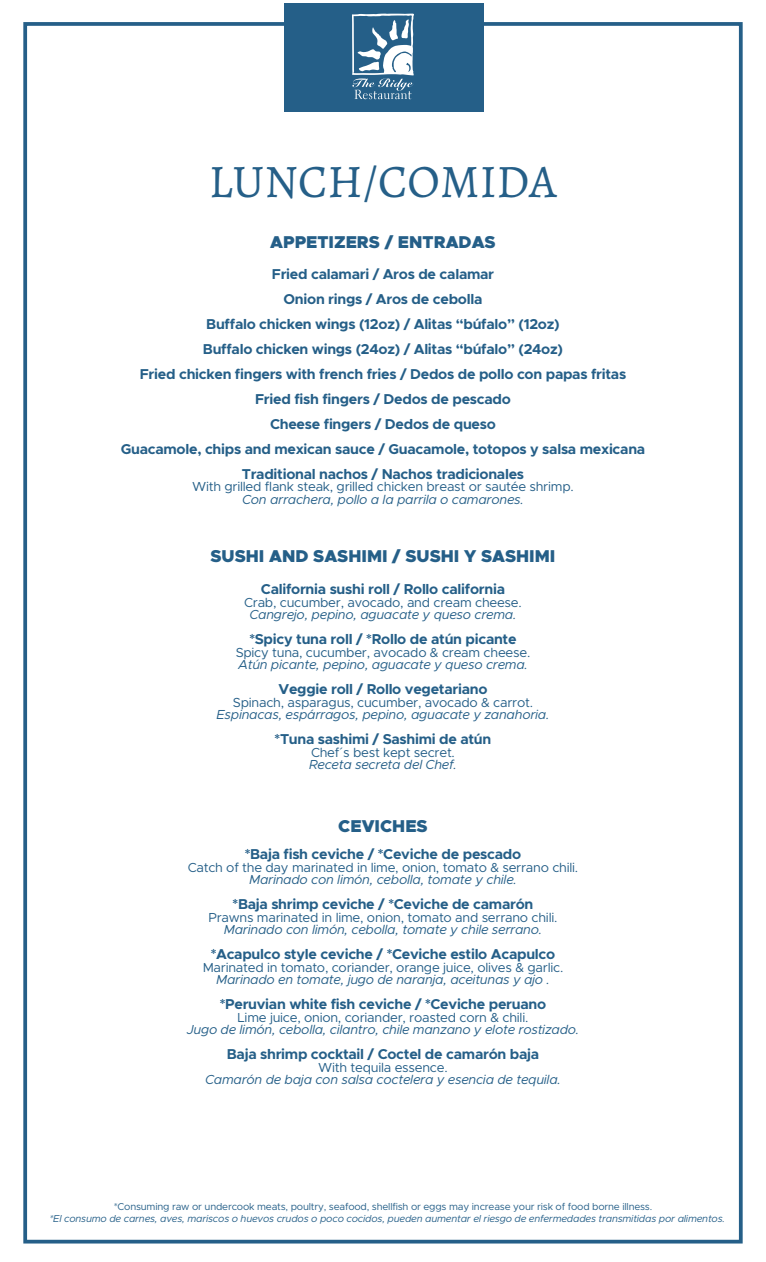
<style>
.page{position:relative;width:766px;height:1262px;background:#fff}
.page>*{position:absolute;margin:0;border:0;box-sizing:border-box;transform-origin:0 0}
.t1{font:46.75px "Alegreya SC";color:#255f88}
.t2{font:900 17.25px "Metropolis";color:#255f88}
.t3{font:700 14.38px/25px "Metropolis";letter-spacing:-.02em;color:#255f88;text-align:center}
.t4{font:13.12px "Metropolis";letter-spacing:-.02em;color:#255f88}
.t5{font:italic 13.12px "Metropolis";letter-spacing:-.02em;color:#255f88}
.t6{font:italic 10px "Metropolis";letter-spacing:-.02em;color:#255f88}
.t7{font:10px "Metropolis";letter-spacing:-.02em;color:#255f88}
</style>
<div class="page">
<div style="left:23px;top:22px;width:719px;height:1221px;border:4px solid #255f88"></div>
<div style="left:284px;top:3px;width:199px;height:109px;background:#255f88"></div>
<svg style="left:352px;top:14px;width:62px;height:85px"></svg>
<h1 class="t1" style="left:209px;top:153px;width:349px">LUNCH/COMIDA</h1>
<p class="t2" style="left:270px;top:231px;width:227px">APPETIZERS / ENTRADAS</p>
<p class="t3" style="left:121px;top:261px;width:526px">Fried calamari / Aros de calamar<br>Onion rings / Aros de cebolla<br>Buffalo chicken wings (12oz) / Alitas “búfalo” (12oz)<br>Buffalo chicken wings (24oz) / Alitas “búfalo” (24oz)<br>Fried chicken fingers with french fries / Dedos de pollo con papas fritas Fried fish fingers / Dedos de pescado<br>Cheese fingers / Dedos de queso<br>Guacamole, chips and mexican sauce / Guacamole, totopos y salsa mexicana Traditional nachos / Nachos tradicionales</p>
<p class="t4" style="left:192px;top:479px;width:383px">With grilled flank steak, grilled chicken breast or sautée shrimp.</p>
<p class="t5" style="left:242px;top:491px;width:283px">Con arrachera, pollo a la parrila o camarones.</p>
<p class="t2" style="left:210px;top:545px;width:346px">SUSHI AND SASHIMI / SUSHI Y SASHIMI</p>
<p class="t3" style="left:261px;top:577px;width:245px">California sushi roll / Rollo california</p>
<p class="t4" style="left:244px;top:594px;width:279px">Crab, cucumber, avocado, and cream cheese.</p>
<p class="t5" style="left:249px;top:606px;width:268px">Cangrejo, pepino, aguacate y queso crema.</p>
<p class="t3" style="left:249px;top:627px;width:269px">*Spicy tuna roll / *Rollo de atún picante</p>
<p class="t4" style="left:235px;top:644px;width:296px">Spicy tuna, cucumber, avocado &amp; cream cheese.</p>
<p class="t5" style="left:238px;top:656px;width:291px">Atún picante, pepino, aguacate y queso crema.</p>
<p class="t3" style="left:278px;top:677px;width:210px">Veggie roll / Rollo vegetariano</p>
<p class="t4" style="left:233px;top:694px;width:301px">Spinach, asparagus, cucumber, avocado &amp; carrot.</p>
<p class="t5" style="left:216px;top:706px;width:334px">Espinacas, espárragos, pepino, aguacate y zanahoria.</p>
<p class="t3" style="left:274px;top:727px;width:218px">*Tuna sashimi / Sashimi de atún</p>
<p class="t4" style="left:311px;top:744px;width:145px">Chef´s best kept secret.</p>
<p class="t5" style="left:309px;top:756px;width:149px">Receta secreta del Chef.</p>
<p class="t2" style="left:338px;top:814px;width:91px">CEVICHES</p>
<p class="t3" style="left:245px;top:842px;width:278px">*Baja fish ceviche / *Ceviche de pescado</p>
<p class="t4" style="left:188px;top:859px;width:392px">Catch of the day marinated in lime, onion, tomato &amp; serrano chili.</p>
<p class="t5" style="left:249px;top:871px;width:269px">Marinado con limón, cebolla, tomate y chile.</p>
<p class="t3" style="left:232px;top:892px;width:302px">*Baja shrimp ceviche / *Ceviche de camarón</p>
<p class="t4" style="left:208px;top:909px;width:350px">Prawns marinated in lime, onion, tomato and serrano chili.</p>
<p class="t5" style="left:224px;top:921px;width:319px">Marinado con limón, cebolla, tomate y chile serrano.</p>
<p class="t3" style="left:211px;top:942px;width:346px">*Acapulco style ceviche / *Ceviche estilo Acapulco</p>
<p class="t4" style="left:203px;top:959px;width:362px">Marinated in tomato, coriander, orange juice, olives &amp; garlic.</p>
<p class="t5" style="left:216px;top:971px;width:335px">Marinado en tomate, jugo de naranja, aceitunas y ajo .</p>
<p class="t3" style="left:220px;top:992px;width:328px">*Peruvian white fish ceviche / *Ceviche peruano</p>
<p class="t4" style="left:237px;top:1009px;width:292px">Lime juice, onion, coriander, roasted corn &amp; chili.</p>
<p class="t5" style="left:187px;top:1021px;width:394px">Jugo de limón, cebolla, cilantro, chile manzano y elote rostizado.</p>
<p class="t3" style="left:227px;top:1042px;width:313px">Baja shrimp cocktail / Coctel de camarón baja</p>
<p class="t4" style="left:318px;top:1059px;width:131px">With tequila essence.</p>
<p class="t5" style="left:205px;top:1071px;width:357px">Camarón de baja con salsa coctelera y esencia de tequila.</p>
<p class="t7" style="left:114px;top:1199px;width:540px">*Consuming raw or undercook meats, poultry, seafood, shellfish or eggs may increase your risk of food borne illness.</p>
<p class="t6" style="left:49px;top:1211px;width:677px">*El consumo de carnes, aves, mariscos o huevos crudos o poco cocidos, pueden aumentar el riesgo de enfermedades transmitidas por alimentos.</p>
</div>
